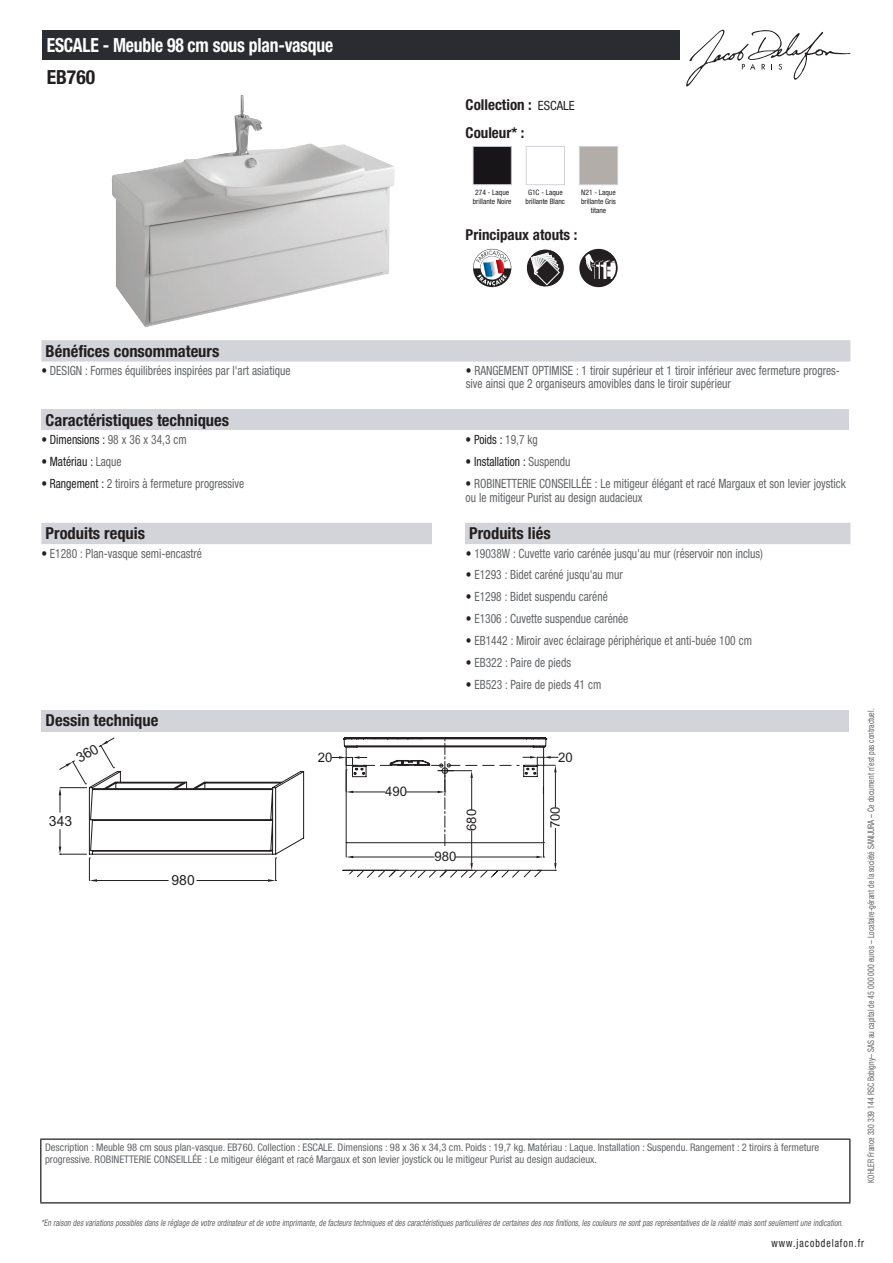
<style>
.page{position:relative;width:893px;height:1263px;background:#fff}
.page>*{position:absolute;margin:0;border:0;box-sizing:border-box;transform-origin:0 0}
.t1{font:700 condensed 19.5px "Helvetica Neue LT Std";letter-spacing:-.01em;color:#fff;scale:.9 1}
.t2{font:700 condensed 19.5px "Helvetica Neue LT Std";color:#231f20}
.t3{font:700 condensed 16.5px "Helvetica Neue LT Std";color:#231f20}
.t4{font:700 condensed 15px/27.8px "Helvetica Neue LT Std";color:#231f20}
.t5{font:13.95px "Arial";color:#231f20}
.t6{font:13.2px "Arial";color:#231f20}
.t7{font:condensed 12.75px/13.5px "Helvetica Neue LT Std";color:#626568;scale:.9 1}
.t8{font:condensed 12.75px "Helvetica Neue LT Std";color:#231f20;scale:.9 1}
.t9{font:condensed 11.25px "Helvetica Neue LT Std";letter-spacing:.1em;color:#231f20;scale:.87 1}
.t10{font:condensed 10.5px/12px "Helvetica Neue LT Std";color:#626568}
.t11{font:italic condensed 9px "Helvetica Neue LT Std";color:#626568;scale:.87 1}
.t12{font:condensed 9px "Helvetica Neue LT Std";color:#626568;scale:.87 1}
.t13{font:condensed 7.5px/9px "Helvetica Neue LT Std";color:#231f20;text-align:center}
.s1{font-weight:400;font-size:12.75px}
.s2{color:#231f20}
.s3{color:#626568}
</style>
<div class="page">
<svg style="left:686px;top:30px;width:164px;height:57px"></svg>
<img style="left:112px;top:95px;width:283px;height:232px">
<img style="left:475px;top:148px;width:35px;height:35px">
<div style="left:473px;top:146px;width:39px;height:39px;border:1px solid #d3d4da"></div>
<div style="left:526px;top:146px;width:39px;height:39px;border:1px solid #d3d4da"></div>
<div style="left:579px;top:146px;width:39px;height:39px;border:1px solid #d3d4da"></div>
<svg style="left:473px;top:249px;width:38px;height:38px"></svg>
<svg style="left:526px;top:249px;width:38px;height:38px"></svg>
<div style="left:526px;top:249px;width:38px;height:38px;border:1px solid #fff;border-radius:50%"></div>
<svg style="left:531px;top:253px;width:29px;height:32px"></svg>
<svg style="left:579px;top:249px;width:39px;height:38px"></svg>
<div style="left:41px;top:340px;width:809px;height:22px;background:#d3d4da"></div>
<div style="left:41px;top:410px;width:808px;height:21px;background:#d3d4da"></div>
<div style="left:41px;top:523px;width:809px;height:21px;background:#d3d4da"></div>
<div style="left:432px;top:523px;width:33px;height:21px;background:#fff"></div>
<div style="left:41px;top:710px;width:808px;height:21px;background:#d3d4da"></div>
<svg style="left:332px;top:737px;width:226px;height:141px"></svg>
<div style="left:43px;top:30px;width:637px;height:30px;background:#2a2c32"></div>
<hr style="left:40px;top:1138px;width:810px;height:2px;background:#040503">
<hr style="left:40px;top:1140px;width:1px;height:62px;background:#040503">
<hr style="left:849px;top:1140px;width:1px;height:62px;background:#040503">
<hr style="left:40px;top:1202px;width:810px;height:1px;background:#040503">
<svg style="left:58px;top:737px;width:246px;height:145px"></svg>
<h1 class="t1" style="left:47px;top:33px;width:320px">ESCALE - Meuble 98 cm sous plan-vasque</h1>
<h1 class="t2" style="left:47px;top:65px;width:50px">EB760</h1>
<p class="t4" style="left:466px;top:90px;width:111px">Collection : <span class="s1">ESCALE<br></span>Couleur* :</p>
<p class="t13" style="left:473px;top:187px;width:40px">274 - Laque brillante Noire</p>
<p class="t13" style="left:526px;top:187px;width:41px">G1C - Laque brillante Blanc</p>
<p class="t13" style="left:581px;top:187px;width:36px">N21 - Laque brillante Gris titane</p>
<p class="t4" style="left:466px;top:221px;width:113px">Principaux atouts :</p>
<p class="t3" style="left:46px;top:341px;width:175px">Bénéfices consommateurs</p>
<p class="t7" style="left:41px;top:364px;width:278px"><span class="s2">•</span> DESIGN : Formes équilibrées inspirées par l'art asiatique</p>
<p class="t7" style="left:466px;top:364px;width:417px"><span class="s2">•</span> RANGEMENT OPTIMISE : 1 tiroir supérieur et 1 tiroir inférieur avec fermeture progres&shy;sive ainsi que 2 organiseurs amovibles dans le tiroir supérieur</p>
<p class="t3" style="left:46px;top:410px;width:185px">Caractéristiques techniques</p>
<p class="t8" style="left:41px;top:432px;width:163px">• Dimensions : <span class="s3">98 x 36 x 34,3 cm</span></p>
<p class="t8" style="left:466px;top:432px;width:82px">• Poids : <span class="s3">19,7 kg</span></p>
<p class="t8" style="left:41px;top:454px;width:91px">• Matériau : <span class="s3">Laque</span></p>
<p class="t8" style="left:466px;top:454px;width:118px">• Installation : <span class="s3">Suspendu</span></p>
<p class="t7" style="left:41px;top:477px;width:227px"><span class="s2">• Rangement :</span> 2 tiroirs à fermeture progressive</p>
<p class="t7" style="left:466px;top:477px;width:424px"><span class="s2">•</span> ROBINETTERIE CONSEILLÉE : Le mitigeur élégant et racé Margaux et son levier joystick ou le mitigeur Purist au design audacieux</p>
<p class="t3" style="left:46px;top:523px;width:101px">Produits requis</p>
<p class="t3" style="left:469px;top:523px;width:83px">Produits liés</p>
<p class="t7" style="left:41px;top:546px;width:180px"><span class="s2">•</span> E1280 : Plan-vasque semi-encastré</p>
<p class="t7" style="left:466px;top:546px;width:331px"><span class="s2">•</span> 19038W : Cuvette vario carénée jusqu'au mur (réservoir non inclus)</p>
<p class="t7" style="left:466px;top:568px;width:176px"><span class="s2">•</span> E1293 : Bidet caréné jusqu'au mur</p>
<p class="t7" style="left:466px;top:590px;width:159px"><span class="s2">•</span> E1298 : Bidet suspendu caréné</p>
<p class="t7" style="left:466px;top:612px;width:182px"><span class="s2">•</span> E1306 : Cuvette suspendue carénée</p>
<p class="t7" style="left:466px;top:634px;width:319px"><span class="s2">•</span> EB1442 : Miroir avec éclairage périphérique et anti-buée 100 cm</p>
<p class="t7" style="left:466px;top:655px;width:118px"><span class="s2">•</span> EB322 : Paire de pieds</p>
<p class="t7" style="left:466px;top:677px;width:152px"><span class="s2">•</span> EB523 : Paire de pieds 41 cm</p>
<p class="t3" style="left:46px;top:711px;width:114px">Dessin technique</p>
<p class="t5" style="left:49px;top:811px;width:25px">343</p>
<p class="t5" style="left:171px;top:871px;width:25px">980</p>
<p class="t6" style="left:318px;top:749px;width:16px">20</p>
<p class="t6" style="left:558px;top:748px;width:16px">20</p>
<p class="t6" style="left:385px;top:783px;width:23px">490</p>
<p class="t6" style="left:463px;top:831px;width:23px;rotate:-90deg">680</p>
<p class="t6" style="left:547px;top:828px;width:23px;rotate:-90deg">700</p>
<p class="t6" style="left:434px;top:848px;width:23px">980</p>
<p class="t10" style="left:45px;top:1141px;width:776px">Description : Meuble 98 cm sous plan-vasque. EB760. Collection : ESCALE. Dimensions : 98 x 36 x 34,3 cm. Poids : 19,7 kg. Matériau : Laque. Installation : Suspendu. Rangement : 2 tiroirs à fermeture progressive. ROBINETTERIE CONSEILLÉE : Le mitigeur élégant et racé Margaux et son levier joystick ou le mitigeur Purist au design audacieux.</p>
<p class="t12" style="left:866px;top:1183px;width:547px;rotate:-90deg">KOHLER France 330 339 144 RSC Bobigny– SAS au capital de 45 000 000 euros – Locataire-gérant de la société SANIJURA – Ce document n’est pas contractuel.</p>
<p class="t11" style="left:41px;top:1217px;width:925px">*En raison desvariationspossiblesdansle réglage de votre ordinateuretde votre imprimante,de facteurstechniquesetdescaractéristiquesparticulièresde certainesdesnosfinitions,lescouleursne sontpasreprésentativesde la réalité maissontseulementune indication.</p>
<p class="t9" style="left:772px;top:1237px;width:108px">www.jacobdelafon.fr</p>
</div>
